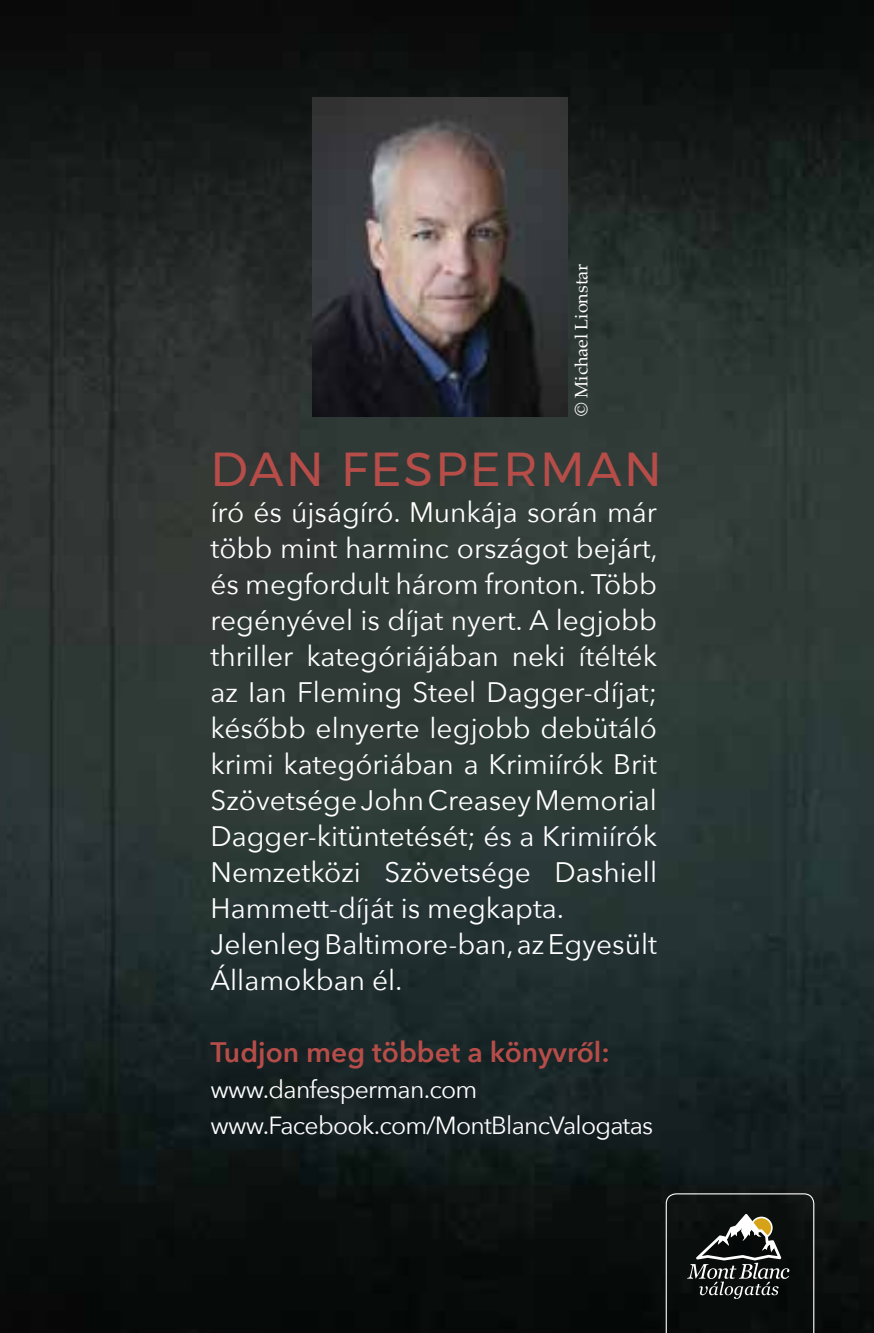
<style>
.page{position:relative;width:874px;height:1333px;background:#fff}
.page>*{position:absolute;margin:0;border:0;box-sizing:border-box;transform-origin:0 0}
.t1{font:47.48px "Montserrat";letter-spacing:.05em;color:#b74d49}
.t2{font:28.12px/36px "Avenir Next";color:#fff}
.t3{font:600 28.12px "Avenir Next";color:#b74d49}
.t4{font:24.75px/36px "Avenir Next";letter-spacing:-.03em;color:#fff}
.t5{font:18px "Palatino Linotype";color:#fff}
</style>
<div class="page">
<img style="left:0;top:0;width:874px;height:1333px">
<svg style="left:665px;top:1193px;width:150px;height:140px;background:#242725"></svg>
<img style="left:312px;top:97px;width:256px;height:319px">
<p class="t5" style="left:568px;top:416px;width:154px;rotate:-90deg">© Michael Lionstar</p>
<h1 class="t1" style="left:210px;top:433px;width:453px">DAN FESPERMAN</h1>
<p class="t2" style="left:210px;top:493px;width:449px">író és újságíró. Munkája során már több mint harminc országot bejárt, és megfordult három fronton. Több regényével is díjat nyert. A legjobb thriller kategóriájában neki ítélték az Ian Fleming Steel Dagger-díjat; később elnyerte legjobb debütáló krimi kategóriában a Krimiírók Brit Szövetsége John Creasey Memorial Dagger-kitüntetését; és a Krimiírók Nemzetközi Szövetsége Dashiell Hammett-díját is megkapta.<br>Jelenleg Baltimore-ban, az Egyesült Államokban él.</p>
<p class="t3" style="left:210px;top:1028px;width:401px">Tudjon meg többet a könyvről:</p>
<p class="t4" style="left:210px;top:1071px;width:444px">www.danfesperman.com www.Facebook.com/MontBlancValogatas</p>
</div>
